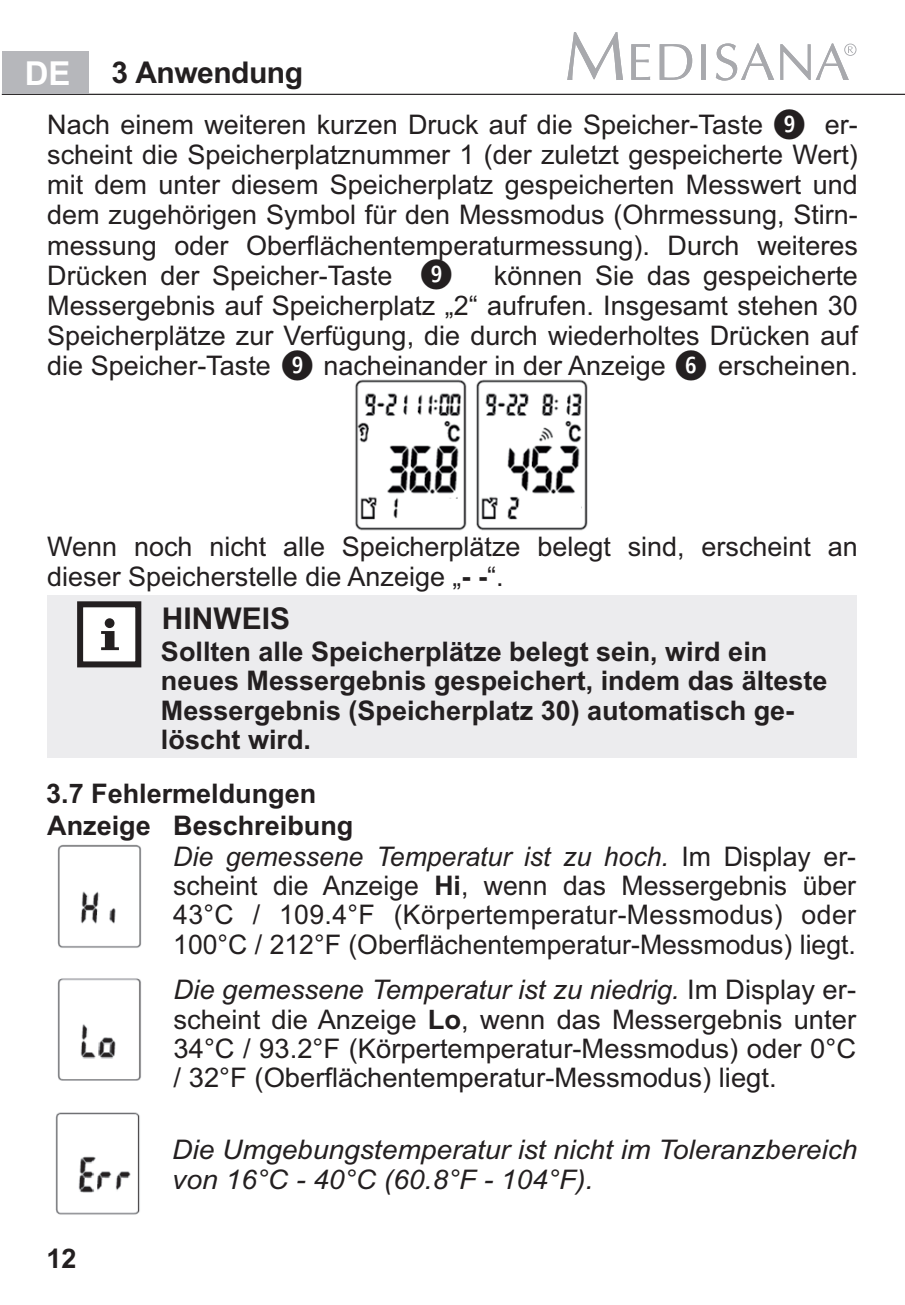
<style>
.page{position:relative;width:905px;height:1305px;background:#fff}
.page>*{position:absolute;margin:0;border:0;box-sizing:border-box;transform-origin:0 0}
.t1{font:700 30px "Arial";letter-spacing:-.015em;color:#231f20}
.t2{font:27px/30.3px "Arial";color:#231f20;text-align:justify}
.t3{font:700 27px/29.4px "Arial";color:#231f20}
.t4{font:italic 27px/30.3px "Arial";color:#231f20;scale:1.04 1}
.t5{font:italic 27px "Arial";color:#231f20}
.s1{font-size:33px;color:#fff}
.s2{font-weight:700}
.s3{font-style:normal}
.s4{font-style:italic}
</style>
<div class="page">
<img style="left:355px;top:379px;width:233px;height:152px">
<img style="left:57px;top:844px;width:85px;height:104px">
<img style="left:57px;top:978px;width:84px;height:103px">
<img style="left:55px;top:1112px;width:85px;height:103px">
<svg style="left:567px;top:32px;width:56px;height:48px"></svg>
<svg style="left:631px;top:44px;width:19px;height:36px"></svg>
<svg style="left:660px;top:44px;width:32px;height:36px"></svg>
<svg style="left:701px;top:44px;width:5px;height:36px"></svg>
<svg style="left:716px;top:43px;width:58px;height:38px"></svg>
<svg style="left:780px;top:43px;width:76px;height:37px"></svg>
<hr style="left:2px;top:94px;width:903px;height:1px;background:#231f20">
<div style="left:2px;top:51px;width:87px;height:42px;background:#b6b7bb"></div>
<div style="left:47px;top:595px;width:809px;height:162px;background:#ececee"></div>
<div style="left:80px;top:604px;width:58px;height:60px;background:#fff"></div>
<div style="left:77px;top:601px;width:64px;height:66px;border:6px solid #231f20"></div>
<div style="left:105px;top:618px;width:9px;height:10px;background:#231f20;border-radius:50%"></div>
<svg style="left:101px;top:631px;width:18px;height:19px"></svg>
<p class="t1" style="left:25px;top:61px;width:280px"><span class="s1">DE</span> 3 Anwendung</p>
<p class="t2" style="left:47px;top:112px;width:717px">Nach einem weiteren kurzen Druck auf die Speicher-Taste</p>
<p class="t2" style="left:47px;top:112px;width:812px;text-indent:777px">er&shy;scheint die Speicherplatznummer 1 (der zuletzt gespeicherte Wert) mit dem unter diesem Speicherplatz gespeicherten Messwert und dem zugehörigen Symbol für den Messmodus (Ohrmessung, Stirn&shy;messung oder Oberflächentemperaturmessung). Durch weiteres Drücken der Speicher-Taste</p>
<p class="t2" style="left:47px;top:262px;width:812px;text-indent:447px">können Sie das gespeicherte Messergebnis auf Speicherplatz „2“ aufrufen. Insgesamt stehen 30<br>Speicherplätze zur Verfügung, die durch wiederholtes Drücken auf die Speicher-Taste</p>
<p class="t2" style="left:323px;top:353px;width:344px">nacheinander in der Anzeige</p>
<p class="t2" style="left:718px;top:353px;width:141px">erscheinen.</p>
<p class="t2" style="left:47px;top:534px;width:812px">Wenn noch nicht alle Speicherplätze belegt sind, erscheint an dieser Speicherstelle die Anzeige „<span class="s2">- -</span>“.</p>
<p class="t1" style="left:162px;top:607px;width:130px">HINWEIS</p>
<p class="t3" style="left:161px;top:639px;width:668px">Sollten alle Speicherplätze belegt sein, wird ein neues Messergebnis gespeichert, indem das älteste Messergebnis (Speicherplatz 30) automatisch ge&shy;löscht wird.</p>
<p class="t3" style="left:46px;top:781px;width:272px">3.7 Fehlermeldungen</p>
<p class="t3" style="left:47px;top:813px;width:308px">Anzeige Beschreibung</p>
<p class="t5" style="left:173px;top:846px;width:684px">Die gemessene Temperatur ist zu hoch. <span class="s3">Im Display er-</span></p>
<p class="t2" style="left:173px;top:873px;width:684px">scheint die Anzeige <span class="s2">Hi</span>, wenn das Messergebnis über</p>
<p class="t2" style="left:173px;top:902px;width:684px">43°C / 109.4°F (Körpertemperatur-Messmodus) oder</p>
<p class="t2" style="left:173px;top:931px;width:684px">100°C / 212°F (Oberflächentemperatur-Messmodus) liegt.</p>
<p class="t2" style="left:174px;top:977px;width:684px;line-height:29.4px"><span class="s4">Die gemessene Temperatur ist zu niedrig.</span> Im Display er&shy;scheint die Anzeige <span class="s2">Lo</span>, wenn das Messergebnis unter 34°C / 93.2°F (Körpertemperatur-Messmodus) oder 0°C / 32°F (Oberflächentemperatur-Messmodus) liegt.</p>
<p class="t3" style="left:47px;top:1246px;width:32px">12</p>
<p class="t4" style="left:172px;top:1136px;width:660px">Die Umgebungstemperatur ist nicht im Toleranzbereich von 16°C - 40°C (60.8°F - 104°F).</p>
</div>
